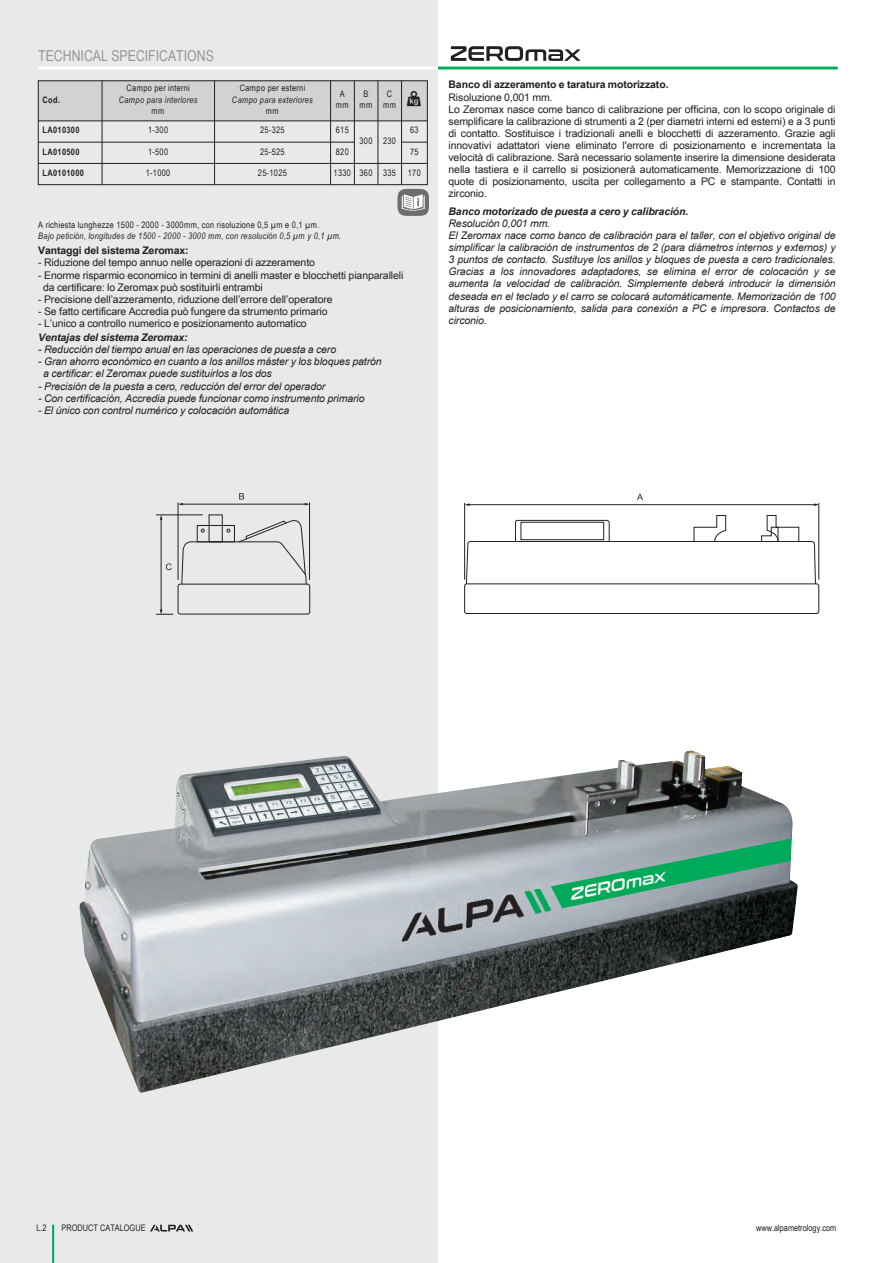
<style>
.page{position:relative;width:893px;height:1263px;background:#fff}
.page>*{position:absolute;margin:0;border:0;box-sizing:border-box;transform-origin:0 0}
.t1{font:15px "Arial Link Narrow";color:#939598}
.t2{font:10.5px/12px "Arial Link";letter-spacing:-.01em;color:#231f20}
.t3{font:italic 10.5px/12px "Arial Link";letter-spacing:-.01em;color:#231f20}
.t4{font:italic 700 10.5px "Arial Link";letter-spacing:-.01em;color:#231f20}
.t5{font:700 10.5px "Arial Link";letter-spacing:-.01em;color:#231f20}
.t6{font:9px/11.2px "Arial Link Narrow";letter-spacing:.04em;color:#231f20;text-align:center}
.t7{font:italic 9px "Arial Link Narrow";letter-spacing:.04em;color:#231f20}
.t8{font:9px "Arial Link Narrow";color:#231f20}
.t9{font:700 9px "Arial Link Narrow";letter-spacing:.04em;color:#231f20}
</style>
<div class="page">
<div style="left:0;top:0;width:438px;height:1263px;background:#e9e9e9"></div>
<svg style="left:150px;top:1225px;width:43px;height:6px"></svg>
<hr style="left:52px;top:1225px;width:2px;height:38px;background:#00ab5b">
<hr style="left:438px;top:67px;width:400px;height:3px;background:#00ab5b">
<svg style="left:451px;top:46px;width:129px;height:15px"></svg>
<hr style="left:38px;top:67px;width:400px;height:3px;background:#fff">
<div style="left:38px;top:81px;width:64px;height:40px;background:#d1d2d4"></div>
<div style="left:102px;top:81px;width:113px;height:40px;background:#d1d2d4"></div>
<div style="left:215px;top:81px;width:116px;height:40px;background:#d1d2d4"></div>
<div style="left:331px;top:81px;width:23px;height:40px;background:#d1d2d4"></div>
<div style="left:354px;top:81px;width:24px;height:40px;background:#d1d2d4"></div>
<div style="left:378px;top:81px;width:24px;height:40px;background:#d1d2d4"></div>
<div style="left:402px;top:81px;width:25px;height:40px;background:#d1d2d4"></div>
<hr style="left:38px;top:121px;width:389px;height:1px;background:#231f20">
<hr style="left:38px;top:142px;width:316px;height:1px;background:#231f20">
<svg style="left:402px;top:142px;width:24px;height:1px"></svg>
<hr style="left:38px;top:163px;width:389px;height:1px;background:#231f20">
<hr style="left:102px;top:81px;width:1px;height:104px;background:#231f20">
<hr style="left:214px;top:81px;width:1px;height:104px;background:#231f20">
<hr style="left:330px;top:81px;width:1px;height:104px;background:#231f20">
<hr style="left:354px;top:81px;width:1px;height:104px;background:#231f20">
<hr style="left:378px;top:81px;width:1px;height:104px;background:#231f20">
<hr style="left:401px;top:81px;width:1px;height:104px;background:#231f20">
<div style="left:38px;top:81px;width:390px;height:104px;border:1px solid #231f20"></div>
<svg style="left:397px;top:189px;width:32px;height:27px"></svg>
<hr style="left:156px;top:515px;width:47px;height:1px;background:#231f20">
<hr style="left:161px;top:519px;width:1px;height:91px;background:#231f20">
<svg style="left:156px;top:609px;width:17px;height:6px"></svg>
<hr style="left:178px;top:502px;width:1px;height:78px;background:#231f20">
<hr style="left:309px;top:502px;width:1px;height:78px;background:#231f20">
<hr style="left:182px;top:504px;width:124px;height:1px;background:#231f20">
<div style="left:178px;top:584px;width:132px;height:30px;border:1px solid #231f20;border-radius:2px"></div>
<svg style="left:181px;top:518px;width:126px;height:66px"></svg>
<hr style="left:464px;top:503px;width:1px;height:77px;background:#231f20">
<hr style="left:818px;top:503px;width:1px;height:77px;background:#231f20">
<hr style="left:469px;top:504px;width:346px;height:1px;background:#231f20">
<svg style="left:814px;top:503px;width:5px;height:3px"></svg>
<div style="left:464px;top:584px;width:355px;height:30px;border:1px solid #231f20;border-radius:2px"></div>
<svg style="left:466px;top:515px;width:350px;height:69px"></svg>
<img style="left:79px;top:750px;width:719px;height:343px">
<h1 class="t1" style="left:38px;top:47px;width:177px">TECHNICAL SPECIFICATIONS</h1>
<p class="t9" style="left:43px;top:94px;width:19px">Cod.</p>
<p class="t6" style="left:127px;top:83px;width:65px">Campo per interni</p>
<p class="t7" style="left:119px;top:94px;width:80px">Campo para interiores</p>
<p class="t6" style="left:152px;top:105px;width:14px">mm</p>
<p class="t6" style="left:240px;top:83px;width:67px">Campo per esterni</p>
<p class="t7" style="left:232px;top:94px;width:83px">Campo para exteriores</p>
<p class="t6" style="left:266px;top:105px;width:14px">mm</p>
<p class="t6" style="left:336px;top:88px;width:14px">A mm</p>
<p class="t6" style="left:359px;top:88px;width:14px">B mm</p>
<p class="t6" style="left:383px;top:88px;width:14px">C mm</p>
<p class="t9" style="left:43px;top:125px;width:38px">LA010300</p>
<p class="t6" style="left:148px;top:124px;width:22px">1-300</p>
<p class="t6" style="left:260px;top:124px;width:26px">25-325</p>
<p class="t6" style="left:336px;top:124px;width:14px">615</p>
<p class="t6" style="left:359px;top:135px;width:38px">300 230</p>
<p class="t6" style="left:410px;top:124px;width:10px">63</p>
<p class="t9" style="left:43px;top:146px;width:38px">LA010500</p>
<p class="t6" style="left:148px;top:146px;width:22px">1-500</p>
<p class="t6" style="left:260px;top:146px;width:26px">25-525</p>
<p class="t6" style="left:336px;top:146px;width:14px">820</p>
<p class="t6" style="left:410px;top:146px;width:10px">75</p>
<p class="t9" style="left:43px;top:167px;width:43px">LA0101000</p>
<p class="t6" style="left:146px;top:167px;width:26px">1-1000</p>
<p class="t6" style="left:258px;top:167px;width:30px">25-1025</p>
<p class="t6" style="left:334px;top:167px;width:64px">1330 360 335</p>
<p class="t6" style="left:408px;top:167px;width:14px">170</p>
<p class="t6" style="left:38px;top:219px;width:283px">A richiesta lunghezze 1500 - 2000 - 3000mm, con risoluzione 0,5 µm e 0,1 µm.</p>
<p class="t7" style="left:38px;top:231px;width:305px">Bajo petición, longitudes de 1500 - 2000 - 3000 mm, con resolución 0,5 µm y 0,1 µm.</p>
<p class="t5" style="left:38px;top:245px;width:152px">Vantaggi del sistema Zeromax:</p>
<p class="t2" style="left:38px;top:257px;width:278px">- Riduzione del tempo annuo nelle operazioni di azzeramento</p>
<p class="t2" style="left:43px;top:269px;width:362px;text-indent:-5px">- Enorme risparmio economico in termini di anelli master e blocchetti pianparalleli da certificare: lo Zeromax può sostituirli entrambi</p>
<p class="t2" style="left:38px;top:293px;width:296px">- Precisione dell’azzeramento, riduzione dell’errore dell’operatore</p>
<p class="t2" style="left:38px;top:305px;width:291px">- Se fatto certificare Accredia può fungere da strumento primario</p>
<p class="t2" style="left:38px;top:317px;width:270px">- L’unico a controllo numerico e posizionamento automatico</p>
<p class="t4" style="left:38px;top:332px;width:151px">Ventajas del sistema Zeromax:</p>
<p class="t3" style="left:38px;top:344px;width:299px">- Reducción del tiempo anual en las operaciones de puesta a cero</p>
<p class="t3" style="left:43px;top:356px;width:340px;text-indent:-5px">- Gran ahorro económico en cuanto a los anillos máster y los bloques patrón a certificar: el Zeromax puede sustituirlos a los dos</p>
<p class="t3" style="left:38px;top:380px;width:289px">- Precisión de la puesta a cero, reducción del error del operador</p>
<p class="t3" style="left:38px;top:392px;width:328px">- Con certificación, Accredia puede funcionar como instrumento primario</p>
<p class="t3" style="left:38px;top:404px;width:253px">- El único con control numérico y colocación automática</p>
<p class="t5" style="left:449px;top:79px;width:221px">Banco di azzeramento e taratura motorizzato.</p>
<p class="t2" style="left:448px;top:91px;width:389px">Risoluzione 0,001 mm.<br>Lo Zeromax nasce come banco di calibrazione per officina, con lo scopo originale di semplificare la calibrazione di strumenti a 2 (per diametri interni ed esterni) e a 3 punti di contatto. Sostituisce i tradizionali anelli e blocchetti di azzeramento. Grazie agli innovativi adattatori viene eliminato l'errore di posizionamento e incrementata la velocità di calibrazione. Sarà necessario solamente inserire la dimensione desiderata nella tastiera e il carrello si posizionerà automaticamente. Memorizzazione di 100 quote di posizionamento, uscita per collegamento a PC e stampante. Contatti in zirconio.</p>
<p class="t4" style="left:449px;top:205px;width:241px">Banco motorizado de puesta a cero y calibración.</p>
<p class="t3" style="left:448px;top:217px;width:389px">Resolución 0,001 mm.<br>El Zeromax nace como banco de calibración para el taller, con el objetivo original de simplificar la calibración de instrumentos de 2 (para diámetros internos y externos) y 3 puntos de contacto. Sustituye los anillos y bloques de puesta a cero tradicionales.<br>Gracias a los innovadores adaptadores, se elimina el error de colocación y se aumenta la velocidad de calibración. Simplemente deberá introducir la dimensión deseada en el teclado y el carro se colocará automáticamente. Memorización de 100 alturas de posicionamiento, salida para conexión a PC e impresora. Contactos de circonio.</p>
<p class="t6" style="left:36px;top:1222px;width:12px">L.2</p>
<p class="t8" style="left:62px;top:1223px;width:86px">PRODUCT CATALOGUE</p>
<p class="t8" style="left:756px;top:1223px;width:82px">www.alpametrology.com</p>
</div>
